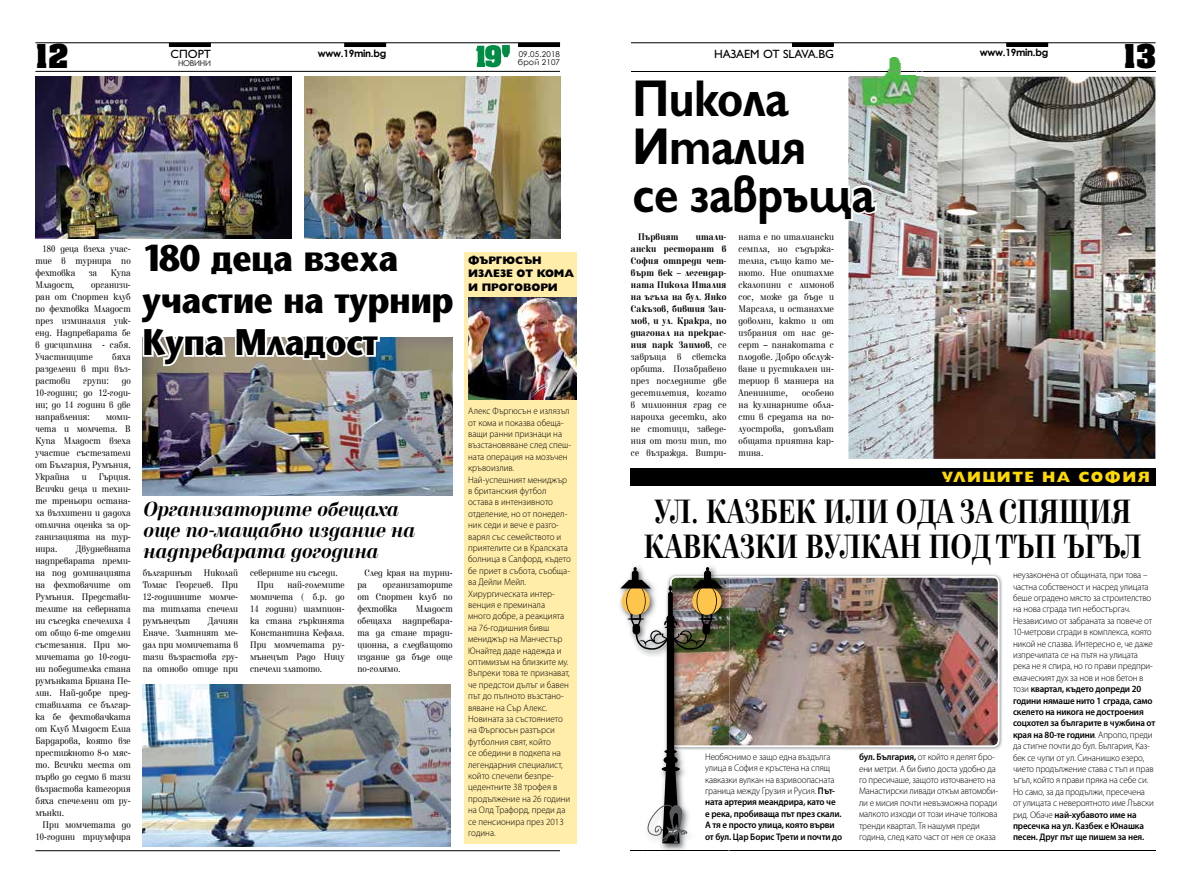
<style>
.page{position:relative;width:1191px;height:893px;background:#fff}
.page>*{position:absolute;margin:0;border:0;box-sizing:border-box;transform-origin:0 0}
.t1{font:700 52px/48px "Gilt";letter-spacing:-.01em;color:#000;scale:.85 1}
.t2{font:37px/42px "Stone Sans";letter-spacing:-.01em;color:#000;scale:.9 1}
.t3{font:700 35px/35px "Elfin CYR";color:#000;text-align:center;scale:.79 1}
.t4{font:700 28px "Achen Cyr";color:#000}
.t5{font:italic 700 21px/21px "Elfin CYR";color:#000;scale:.87 1}
.t6{font:800 15px "Gilt";letter-spacing:.1em;color:#ffda00}
.t7{font:12px "Gilt";color:#000}
.t8{font:800 11px/13.2px "Gilt";color:#000}
.t9{font:10px/12px "Elfin CYR";letter-spacing:.01em;color:#000;text-align:justify;scale:.85 1}
.t10{font:700 10px "Century Gothic";letter-spacing:-.03em;color:#000}
.t11{font:700 10px "Elfin CYR";letter-spacing:.02em;color:#000;scale:.85 1}
.t12{font:300 9.5px/11.4px "Myriad Pro";letter-spacing:-.01em;color:#000;scale:.95 1}
.t13{font:600 9.5px/11.4px "Myriad Pro";letter-spacing:-.015em;color:#000;scale:.95 1}
.t14{font:8px "Century Gothic";letter-spacing:.02em;color:#000}
.s1{font-weight:700}
.s2{font-weight:300}
.s3{font-weight:600}
</style>
<div class="page">
<hr style="left:35px;top:43px;width:525px;height:1px;background:#000">
<hr style="left:35px;top:71px;width:525px;height:1px;background:#000">
<svg style="left:476px;top:45px;width:34px;height:22px"></svg>
<div style="left:169px;top:43px;width:42px;height:4px;border:1px solid #000"></div>
<div style="left:344px;top:43px;width:42px;height:4px;border:1px solid #000"></div>
<div style="left:518px;top:43px;width:42px;height:4px;border:1px solid #000"></div>
<hr style="left:35px;top:850px;width:525px;height:1px;background:#000">
<img style="left:35px;top:76px;width:256px;height:162px">
<img style="left:304px;top:76px;width:256px;height:163px">
<img style="left:143px;top:684px;width:307px;height:162px">
<img style="left:142px;top:368px;width:311px;height:127px">
<svg style="left:142px;top:337px;width:311px;height:31px"></svg>
<img style="left:142px;top:468px;width:278px;height:28px">
<div style="left:464px;top:252px;width:112px;height:592px;background:#ffeda9"></div>
<img style="left:468px;top:298px;width:108px;height:101px">
<hr style="left:631px;top:850px;width:524px;height:1px;background:#000">
<hr style="left:631px;top:71px;width:524px;height:1px;background:#000">
<hr style="left:631px;top:43px;width:524px;height:1px;background:#000">
<div style="left:1006px;top:43px;width:42px;height:4px;border:1px solid #000"></div>
<div style="left:792px;top:43px;width:42px;height:4px;border:1px solid #000"></div>
<div style="left:630px;top:469px;width:525px;height:17px;background:#000"></div>
<img style="left:729px;top:574px;width:273px;height:176px">
<img style="left:729px;top:576px;width:270px;height:171px">
<img style="left:630px;top:566px;width:99px;height:285px">
<img style="left:631px;top:850px;width:98px;height:1px">
<img style="left:723px;top:753px;width:6px;height:8px">
<img style="left:723px;top:764px;width:6px;height:9px">
<img style="left:723px;top:778px;width:6px;height:7px">
<img style="left:723px;top:788px;width:6px;height:8px">
<img style="left:723px;top:801px;width:6px;height:6px">
<img style="left:723px;top:810px;width:6px;height:9px">
<img style="left:723px;top:822px;width:6px;height:8px">
<img style="left:723px;top:833px;width:6px;height:9px">
<img style="left:723px;top:576px;width:6px;height:171px">
<img style="left:620px;top:567px;width:103px;height:276px">
<img style="left:848px;top:77px;width:307px;height:382px">
<svg style="left:848px;top:76px;width:32px;height:151px;background:#b0b5b5"></svg>
<img style="left:850px;top:57px;width:73px;height:51px">
<img style="left:850px;top:71px;width:73px;height:1px">
<h3 class="t4" style="left:35px;top:37px;width:35px">12</h3>
<p class="t7" style="left:171px;top:48px;width:42px">СПОРТ</p>
<p class="t14" style="left:178px;top:58px;width:35px">НОВИНИ</p>
<p class="t10" style="left:318px;top:45px;width:70px">www.19min.bg</p>
<p class="t14" style="left:519px;top:48px;width:43px">09.05.2018</p>
<p class="t14" style="left:518px;top:56px;width:44px">брой 2107</p>
<p class="t9" style="left:35px;top:243px;width:114px;text-indent:7px">180 деца взеха учас&shy;тие в турнира по фехтовка</p>
<p class="t9" style="left:89px;top:267px;width:11px">за</p>
<p class="t9" style="left:111px;top:267px;width:25px">Купа</p>
<p class="t9" style="left:35px;top:279px;width:47px">Младост,</p>
<p class="t9" style="left:35px;top:279px;width:114px;text-indent:56px">организи&shy;ран от Спортен клуб по фехтовка Младост през изминалия уик&shy;енд. Надпреварата бе в дисциплина - сабя.<br>Участниците</p>
<p class="t9" style="left:35px;top:351px;width:114px;text-indent:77px">бяха разделени в три въз&shy;растови</p>
<p class="t9" style="left:83px;top:375px;width:31px">групи:</p>
<p class="t9" style="left:35px;top:375px;width:114px;text-indent:86px">до 10-години; до 12-годи&shy;ни; до 14 години в две направления:</p>
<p class="t9" style="left:35px;top:411px;width:114px;text-indent:70px">моми&shy;чета и момчета. В Купа Младост взеха участие състезатели от България, Румъния, Украйна и Гърция.<br>Всички деца и техни&shy;те треньори остана&shy;ха възхитени и дадоха отлична оценка за ор&shy;ганизацията на тур&shy;нира.</p>
<p class="t9" style="left:35px;top:543px;width:114px;text-indent:40px">Двудневната надпреварата преми&shy;на под доминацията на фехтовачите от Румъния. Представи&shy;телите на северната ни съседка спечелиха 4 от общо 6-те отделни състезания. При мо&shy;мичетата до 10-годи&shy;ни победителка стана румънката Бриана Пе&shy;лин. Най-добре пред&shy;ставилата се българ&shy;ка бе фехтовачката от Клуб Младост Елиа Бардарова, която взе престижното 8-о мяс&shy;то. Всички места от първо до седмо в тази възрастова категория бяха спечелени от ру&shy;мънки.</p>
<p class="t9" style="left:35px;top:819px;width:114px;text-align:right">При момчетата до<br>10-години триумфира</p>
<h2 class="t2" style="left:143px;top:237px;width:347px">180 деца взеха участие на турнир<br>Купа Младост</h2>
<h3 class="t5" style="left:143px;top:499px;width:314px">Организаторите обещаха още по-мащабно издание на надпреварата догодина</h3>
<p class="t9" style="left:143px;top:567px;width:114px">българинът Николай Томас Георгиев. При 12-годишните момче&shy;та титлата спечели румънецът</p>
<p class="t9" style="left:143px;top:615px;width:114px;text-indent:65px">Дачиян Еначе. Златният ме&shy;дал при момичетата в тази възрастова гру&shy;па отново отиде при</p>
<p class="t9" style="left:257px;top:567px;width:96px;text-indent:-7px">северните ни съседи.<br>При</p>
<p class="t9" style="left:250px;top:579px;width:113px;text-indent:37px">най-големите момичета ( б.р. до 14 години) шампион&shy;ка стана гъркинята Константина Кефала.<br>При момчетата ру&shy;мънецът Радо Ницу спечели златото.</p>
<p class="t9" style="left:357px;top:567px;width:114px;text-indent:7px">След края на турни&shy;ра</p>
<p class="t9" style="left:357px;top:579px;width:114px;text-indent:25px">организаторите от Спортен клуб по фехтовка</p>
<p class="t9" style="left:357px;top:603px;width:114px;text-indent:58px">Младост обещаха надпревара&shy;та да стане тради&shy;ционна, а следващото издание да бъде още по-голямо.</p>
<p class="t8" style="left:468px;top:254px;width:107px">ФЪРГЮСЪН<br>ИЗЛЕЗЕ ОТ КОМА<br>И ПРОГОВОРИ</p>
<p class="t12" style="left:468px;top:405px;width:110px">Алекс Фъргюсън е излязъл от кома и показва обеща&shy;ващи ранни признаци на възстановяване след спеш&shy;ната операция на мозъчен кръвоизлив.<br>Най-успешният мениджър в британския футбол остава в интензивното отделение, но от понедел&shy;ник седи и вече е разго&shy;варял със семейството и приятелите си в Кралската болница в Салфорд, където бе приет в събота, съобща&shy;ва Дейли Мейл.<br>Хирургическата интер&shy;венция е преминала<br>много добре, а реакцията на 76-годишния бивш мениджър на Манчестър<br>Юнайтед даде надежда и оптимизъм на близките му.<br>Въпреки това те признават, че предстои дълъг и бавен път до пълното възстано&shy;вяване на Сър Алекс.<br>Новината за състоянието на Фъргюсън разтърси футболния свят, който<br>се обедини в подкепа на легендарния специалист, който спечели безпре&shy;цедентните 38 трофея в продължение на 26 години на Олд Трафорд, преди да се пенсионира през 2013 година.</p>
<p class="t7" style="left:714px;top:47px;width:121px">НАЗАЕМ ОТ SLAVA.BG</p>
<h1 class="t1" style="left:632px;top:75px;width:287px">Пикола<br>Италия<br>се завръща</h1>
<p class="t11" style="left:638px;top:231px;width:49px">Първият</p>
<p class="t9" style="left:631px;top:231px;width:114px;text-indent:65px"><span class="s1">итали&shy;ански ресторант в София отпреди чет&shy;върт век – легендар&shy;ната Пикола Италия на ъгъла на бул. Янко Сакъзов, бившия Заи&shy;мов, и ул. Кракра, по диагонал на прекрас&shy;ния парк Заимов</span>, се завръща в светска орбита. Позабравено през последните две десетилетия, когато в милионния град се нароиха десетки, ако не стотици, заведе&shy;ния от този тип, то се възражда. Витри-</p>
<p class="t9" style="left:738px;top:231px;width:114px">ната е по италиански семпла, но съдържа&shy;телна, също като ме&shy;нюто. Ние опитахме скалопини с лимонов сос, може да бъде и Марсала, и останахме доволни, както и от избрания от нас де&shy;серт – панакотата с плодове. Добро обслуж&shy;ване и рустикален ин&shy;териор в маниера на Апенините,</p>
<p class="t9" style="left:738px;top:387px;width:114px;text-indent:64px">особено на кулинарните обла&shy;сти в средата на по&shy;луострова, допълват общата приятна кар&shy;тина.</p>
<p class="t10" style="left:979px;top:45px;width:70px">www.19min.bg</p>
<h3 class="t4" style="left:1123px;top:37px;width:33px">13</h3>
<h3 class="t6" style="left:942px;top:469px;width:209px">УЛИЦИТЕ НА СОФИЯ</h3>
<h3 class="t3" style="left:644px;top:495px;width:631px">УЛ. КАЗБЕК ИЛИ ОДА ЗА СПЯЩИЯ<br>КАВКАЗКИ ВУЛКАН ПОД ТЪП ЪГЪЛ</h3>
<p class="t13" style="left:705px;top:751px;width:146px"><span class="s2">Необяснимо е защо една въздълга улица в София е кръстена на спящ кавказки вулкан на взривоопасната граница между Грузия и Русия.</span> Път&shy;ната артерия меандрира, като че е река, пробиваща път през скали.<br>А тя е просто улица, която върви от бул. Цар Борис Трети и почти до</p>
<p class="t12" style="left:859px;top:751px;width:148px"><span class="s3">бул. България,</span> от който я делят бро&shy;ени метри. А би било доста удобно да го пресичаше, защото източването на Манастирски ливади откъм автомоби&shy;ли е мисия почти невъзможна поради малкото изходи от този иначе толкова тренди квартал. Тя нашумя преди година, след като част от нея се оказа</p>
<p class="t12" style="left:1013px;top:569px;width:151px">неузаконена от общината, при това – частна собственост и насред улицата беше оградено място за строителство на нова сграда тип небостъргач.<br>Независимо от забраната за повече от 10-метрови сгради в комплекса, която никой не спазва. Интересно е, че даже изпречилата се на пътя на улицата река не я спира, но го прави предпри&shy;емаческият дух за нов и нов бетон в този <span class="s3">квартал, където допреди 20 години нямаше нито 1 сграда, само скелето на никога не достроения соцхотел за българите в чужбина от края на 80-те години</span>. Апропо, преди да стигне почти до бул. България, Каз&shy;бек се чупи от ул. Синанишко езеро, чието продължение става с тъп и прав ъгъл, който я прави пряка на себе си.<br>Но само, за да продължи, пресечена от улицата с невероятното име Лъвски рид. Обаче <span class="s3">най-хубавото име на пресечка на ул. Казбек е Юнашка песен. Друг път ще пишем за нея.</span></p>
</div>
